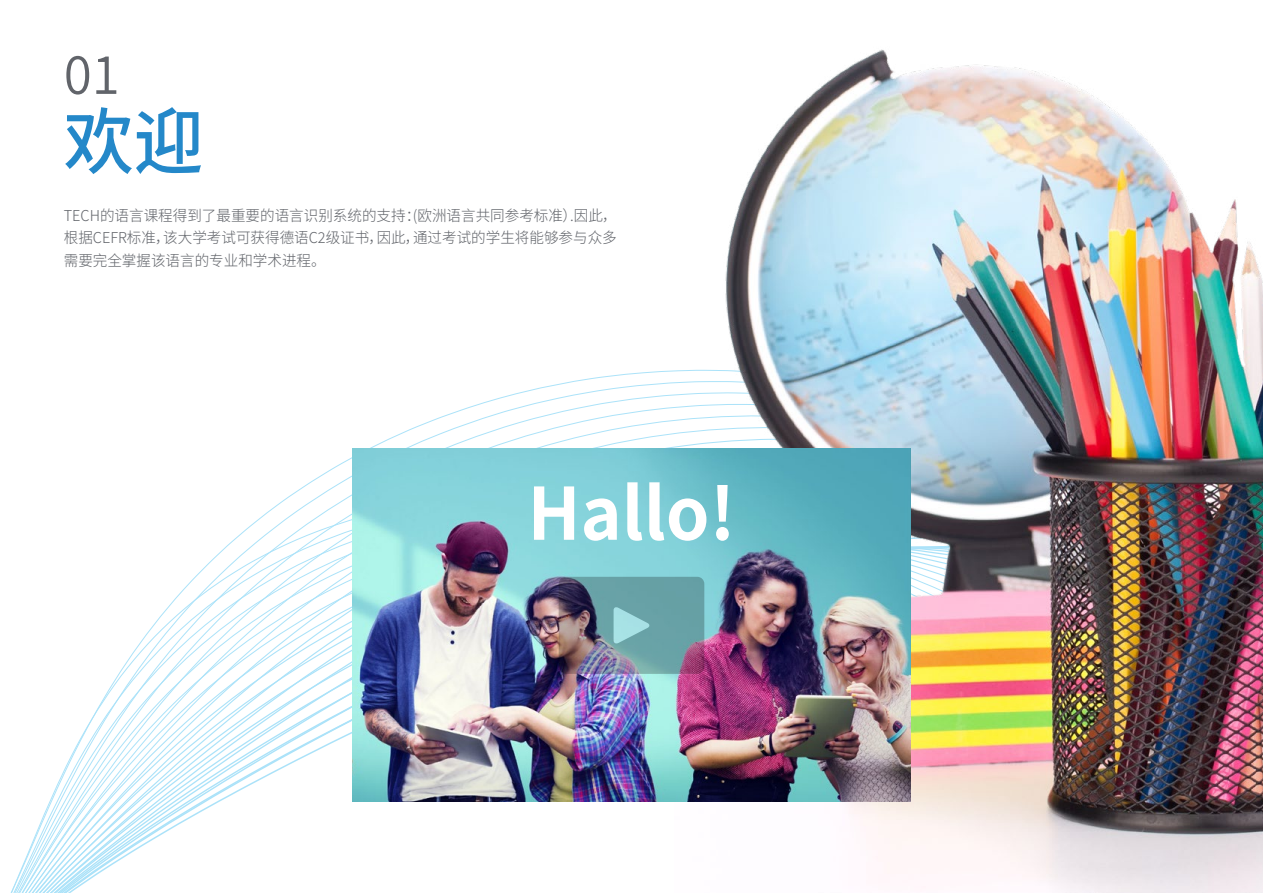
<style>
.page{position:relative;width:1263px;height:893px;background:#fff}
.page>*{position:absolute;margin:0;border:0;box-sizing:border-box;transform-origin:0 0}
.t1{font:700 72px "Source Han Sans CN";color:#fff}
.t2{font:500 72px "Source Han Sans CN";color:#2488c9}
.t3{font:52.5px "Source Han Sans CN";color:#61646a}
.t4{font:300 15px/22.5px "Source Han Sans CN";color:#61646a;text-align:justify}
</style>
<div class="page">
<svg style="left:10px;top:370px;width:664px;height:523px"></svg>
<img style="left:674px;top:49px;width:589px;height:844px">
<img style="left:353px;top:449px;width:557px;height:353px">
<img style="left:559px;top:577px;width:145px;height:97px">
<h2 class="t3" style="left:64px;top:45px;width:57px">01</h2>
<h1 class="t2" style="left:64px;top:101px;width:141px">欢迎</h1>
<p class="t4" style="left:64px;top:204px;width:554px">TECH的语言课程得到了最重要的语言识别系统的支持：(欧洲语言共同参考标准）.因此，根据CEFR标准，该大学考试可获得德语C2级证书，因此，通过考试的学生将能够参与众多需要完全掌握该语言的专业和学术进程。</p>
<h1 class="t1" style="left:528px;top:473px;width:209px">Hallo!</h1>
</div>
